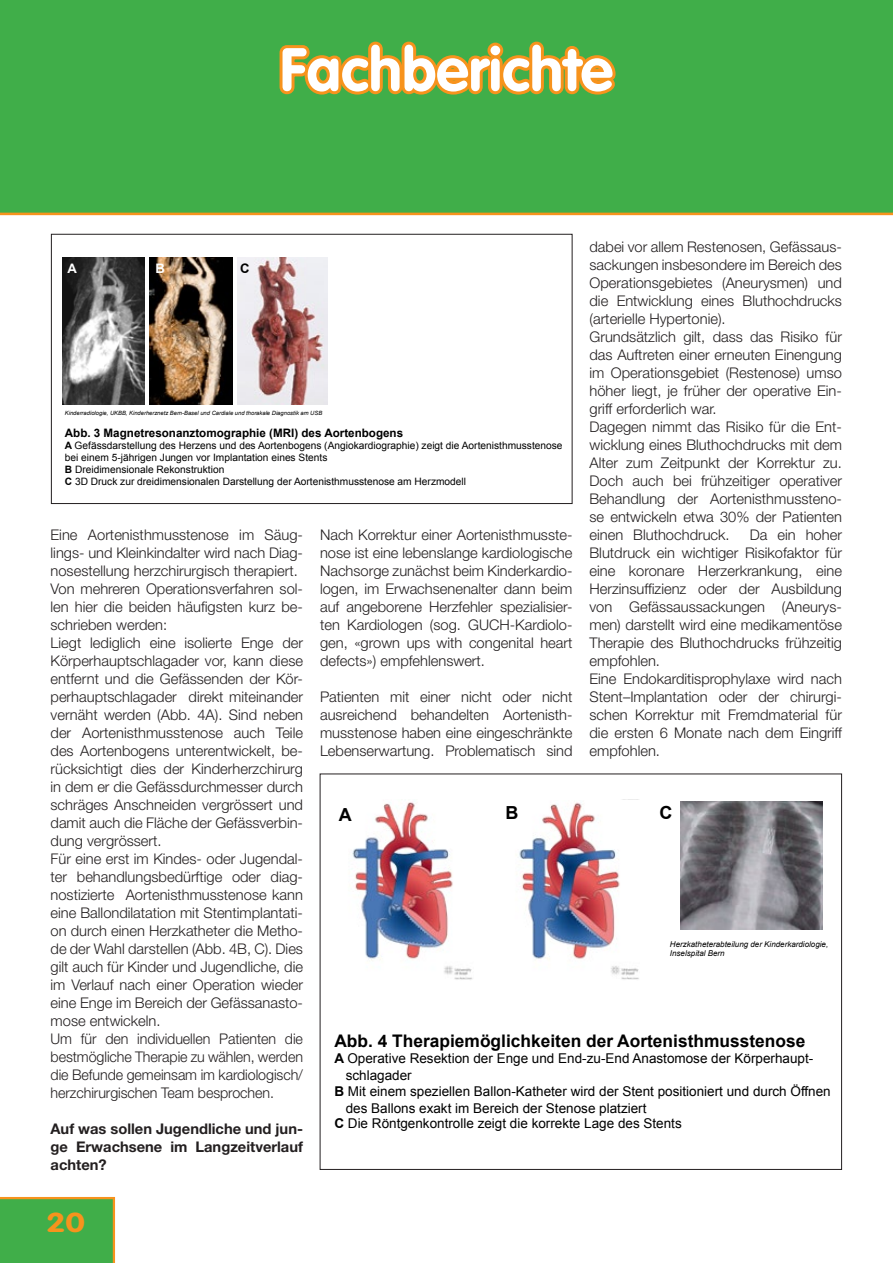
<style>
.page{position:relative;width:893px;height:1263px;background:#fff}
.page>*{position:absolute;margin:0;border:0;box-sizing:border-box;transform-origin:0 0}
.t1{font:700 60px "VAG Rounded Std";color:#fff}
.t2{font:700 27px "VAG Rounded Std";color:#f7931d;scale:1.26 1}
.t3{font:700 18px "Arial";color:#000}
.t4{font:700 17.4px "Arial";color:#000}
.t5{font:300 14.7px/18px "Helvetica Neue LT Std";color:#231f20}
.t6{font:700 14.7px/18px "Helvetica Neue LT Std";color:#231f20;text-align:justify}
.t7{font:13.95px "Arial";color:#000}
.t8{font:13.5px "Arial";color:#000}
.t9{font:700 13.05px "Arial";color:#fff}
.t10{font:700 13.05px "Arial";color:#000}
.t11{font:700 11.7px "Arial";color:#000}
.t12{font:10.2px/12.1px "Arial";color:#000}
.t13{font:italic 7.95px/9px "Arial";color:#000}
.t14{font:7.95px "Arial";color:#000}
.t15{font:italic 5.85px "Arial";color:#000}
.s1{font-weight:700}
</style>
<div class="page">
<div style="left:0;top:0;width:893px;height:213px;background:#40ae49"></div>
<svg style="left:279px;top:41px;width:337px;height:54px"></svg>
<svg style="left:0;top:1197px;width:115px;height:66px;background:#49ac46"></svg>
<hr style="left:0;top:213px;width:893px;height:2px;background:#f7931d">
<img style="left:62px;top:257px;width:83px;height:148px">
<img style="left:150px;top:257px;width:82px;height:148px">
<img style="left:237px;top:257px;width:90px;height:148px">
<div style="left:51px;top:234px;width:521px;height:270px;border:1px solid #231f20"></div>
<img style="left:352px;top:802px;width:121px;height:178px">
<img style="left:519px;top:799px;width:120px;height:181px">
<img style="left:633px;top:847px;width:6px;height:86px">
<img style="left:680px;top:802px;width:142px;height:128px">
<h1 class="t1" style="left:280px;top:35px;width:335px">Fachberichte</h1>
<p class="t5" style="left:589px;top:237px;width:254px">dabei vor allem Restenosen, Gefässaus&shy;sackungen insbesondere im Bereich des Operationsgebietes (Aneurysmen) und die Entwicklung eines Bluthochdrucks (arterielle Hypertonie).<br>Grundsätzlich gilt, dass das Risiko für das Auftreten einer erneuten Einengung im Operationsgebiet (Restenose) umso höher liegt, je früher der operative Ein&shy;griff erforderlich war.<br>Dagegen nimmt das Risiko für die Ent&shy;wicklung eines Bluthochdrucks mit dem Alter zum Zeitpunkt der Korrektur zu.<br>Doch auch bei frühzeitiger operativer Behandlung der Aortenisthmussteno&shy;se entwickeln etwa 30% der Patienten einen Bluthochdruck.</p>
<p class="t9" style="left:67px;top:260px;width:11px">A</p>
<p class="t9" style="left:156px;top:259px;width:11px">B</p>
<p class="t10" style="left:240px;top:260px;width:11px">C</p>
<p class="t15" style="left:65px;top:410px;width:259px">Kinderradiologie, UKBB, Kinderherznetz Bern-Basel und Cardiale und thorakale Diagnostik am USB</p>
<p class="t11" style="left:65px;top:425px;width:340px">Abb. 3 Magnetresonanztomographie (MRI) des Aortenbogens</p>
<p class="t12" style="left:65px;top:440px;width:499px"><span class="s1">A</span> Gefässdarstellung des Herzens und des Aortenbogens (Angiokardiographie) zeigt die Aortenisthmusstenose bei einem 5-jährigen Jungen vor Implantation eines Stents<br><span class="s1">B</span> Dreidimensionale Rekonstruktion<br><span class="s1">C</span> 3D Druck zur dreidimensionalen Darstellung der Aortenisthmusstenose am Herzmodell</p>
<p class="t3" style="left:663px;top:440px;width:14px">A</p>
<p class="t5" style="left:51px;top:525px;width:254px">Eine Aortenisthmusstenose im Säug&shy;lings- und Kleinkindalter wird nach Diag&shy;nosestellung herzchirurgisch therapiert.<br>Von mehreren Operationsverfahren sol&shy;len hier die beiden häufigsten kurz be&shy;schrieben werden:<br>Liegt lediglich eine isolierte Enge der Körperhauptschlagader vor, kann diese entfernt und die Gefässenden der Kör&shy;perhauptschlagader direkt miteinander vernäht werden (Abb. 4A). Sind neben der Aortenisthmusstenose auch Teile des Aortenbogens unterentwickelt, be&shy;rücksichtigt dies der Kinderherzchirurg in dem er die Gefässdurchmesser durch schräges Anschneiden vergrössert und damit auch die Fläche der Gefässverbin&shy;dung vergrössert.<br>Für eine erst im Kindes- oder Jugendal&shy;ter behandlungsbedürftige oder diag&shy;nostizierte Aortenisthmusstenose kann eine Ballondilatation mit Stentimplantati&shy;on durch einen Herzkatheter die Metho&shy;de der Wahl darstellen (Abb. 4B, C). Dies gilt auch für Kinder und Jugendliche, die im Verlauf nach einer Operation wieder eine Enge im Bereich der Gefässanasto&shy;mose entwickeln.<br>Um für den individuellen Patienten die bestmögliche Therapie zu wählen, werden die Befunde gemeinsam im kardiologisch/ herzchirurgischen Team besprochen.</p>
<p class="t6" style="left:51px;top:1119px;width:254px">Auf was sollen Jugendliche und jun&shy;ge Erwachsene im Langzeitverlauf achten?</p>
<p class="t5" style="left:589px;top:525px;width:254px;text-indent:160px">Da ein hoher<br>Blutdruck ein wichtiger Risikofaktor für eine koronare Herzerkrankung, eine<br>Herzinsuffizienz oder der Ausbildung von Gefässaussackungen (Aneurys&shy;men) darstellt wird eine medikamentöse<br>Therapie des Bluthochdrucks frühzeitig empfohlen.<br>Eine Endokarditisprophylaxe wird nach<br>Stent–Implantation oder der chirurgi&shy;schen Korrektur mit Fremdmaterial für die ersten 6 Monate nach dem Eingriff empfohlen.</p>
<p class="t5" style="left:320px;top:525px;width:254px;text-align:justify">Nach Korrektur einer Aortenisthmusste&shy;nose ist eine lebenslange kardiologische Nachsorge zunächst beim Kinderkardio&shy;logen, im Erwachsenenalter dann beim auf angeborene Herzfehler spezialisier&shy;ten Kardiologen (sog. GUCH-Kardiolo&shy;gen, «grown ups with congenital heart defects») empfehlenswert.</p>
<p class="t5" style="left:320px;top:687px;width:254px;text-align:justify">Patienten mit einer nicht oder nicht ausreichend behandelten Aortenisth&shy;musstenose haben eine eingeschränkte Lebenserwartung. Problematisch sind</p>
<p class="t3" style="left:663px;top:617px;width:14px">B</p>
<p class="t3" style="left:506px;top:623px;width:14px">A</p>
<p class="t3" style="left:676px;top:627px;width:216px">Abb. 4 Therapiemöglichk</p>
<p class="t7" style="left:687px;top:665px;width:70px">schlagader</p>
<p class="t7" style="left:676px;top:682px;width:219px"><span class="s1">B</span> Mit einem speziellen Ballon-Kath</p>
<p class="t7" style="left:687px;top:699px;width:205px">des Ballons exakt im Bereich der</p>
<p class="t3" style="left:506px;top:800px;width:14px">B</p>
<p class="t3" style="left:659px;top:801px;width:14px">C</p>
<p class="t3" style="left:339px;top:803px;width:14px">A</p>
<p class="t13" style="left:670px;top:939px;width:160px">Herzkatheterabteilung der Kinderkardiologie,<br>Inselspital Bern</p>
<p class="t4" style="left:170px;top:1026px;width:14px">A</p>
<p class="t4" style="left:334px;top:1029px;width:472px">Abb. 4 Therapiemöglichkeiten der Aortenisthmusstenose</p>
<p class="t8" style="left:334px;top:1050px;width:480px"><span class="s1">A</span> Operative Resektion der Enge und End-zu-End Anastomose der Körperhaupt-</p>
<p class="t8" style="left:346px;top:1066px;width:68px">schlagader</p>
<p class="t8" style="left:334px;top:1082px;width:498px"><span class="s1">B</span> Mit einem speziellen Ballon-Katheter wird der Stent positioniert und durch Öffnen</p>
<p class="t8" style="left:346px;top:1099px;width:302px">des Ballons exakt im Bereich der Stenose platziert</p>
<p class="t8" style="left:334px;top:1114px;width:349px"><span class="s1">C</span> Die Röntgenkontrolle zeigt die korrekte Lage des Stents</p>
<p class="t14" style="left:506px;top:1103px;width:18px">BIB<sup>®</sup></p>
<p class="t14" style="left:545px;top:1102px;width:39px">CP-Stent<sup>™</sup></p>
<p class="t13" style="left:513px;top:1122px;width:160px">Herzkatheterabteilung der Kinderkardiologie,</p>
<h2 class="t2" style="left:46px;top:1206px;width:32px">20</h2>
</div>
